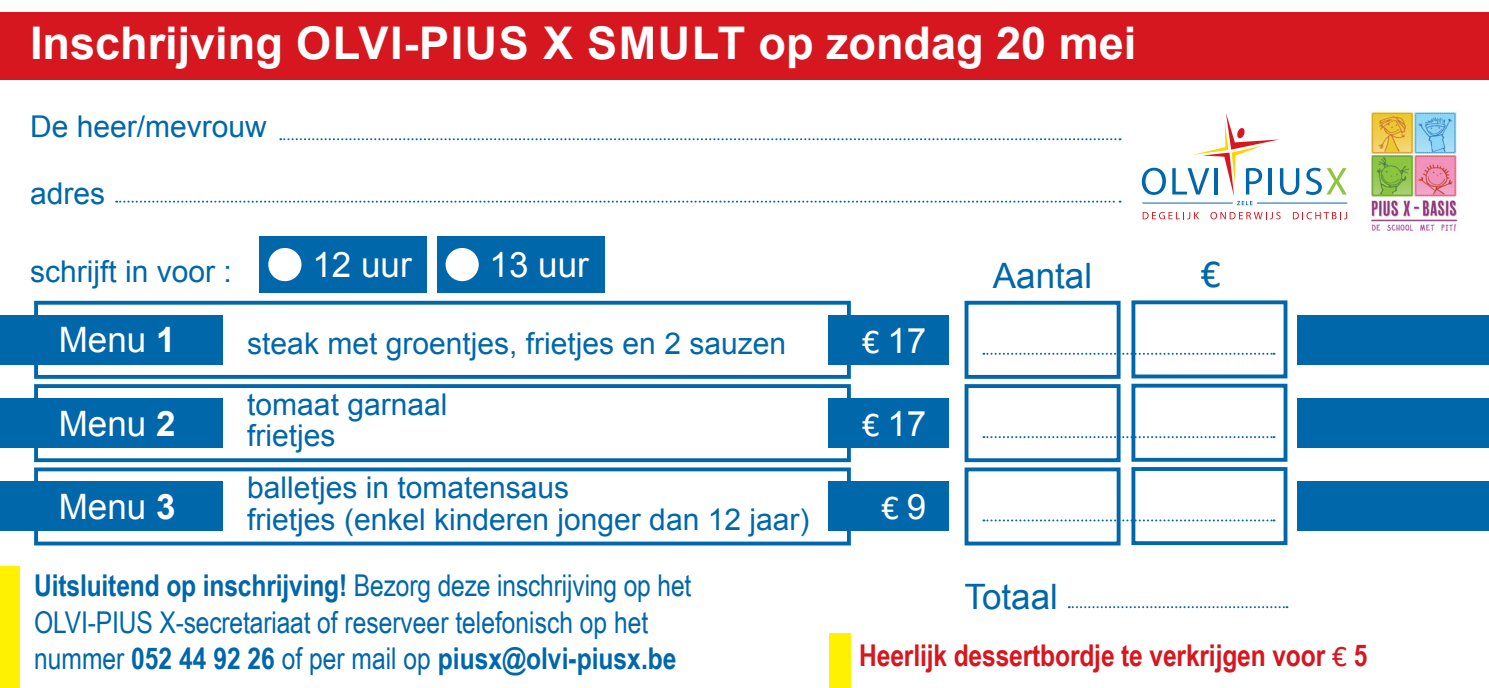
<style>
.page{position:relative;width:1489px;height:688px;background:#fff}
.page>*{position:absolute;margin:0;border:0;box-sizing:border-box;transform-origin:0 0}
.t1{font:700 45px "Arial";color:#fff}
.t2{font:40px "Calibri";color:#0067aa}
.t3{font:35px "Arial";color:#fff}
.t4{font:35px "Arial";color:#0067aa}
.t5{font:35px "Calibri";color:#fff}
.t6{font:30px "Arial";color:#0067aa}
.t7{font:30px "Arial Narrow";letter-spacing:-.005em;color:#0067aa}
.t8{font:700 30px "Arial Narrow";color:#0067aa}
.t9{font:700 30px "Arial Narrow";letter-spacing:-.005em;color:#d7171f}
.s1{font-weight:700}
.s2{font-family:"Calibri"}
.s3{font-family:"Arial"}
.s4{font-weight:400}
.s5{font-family:"Calibri";font-weight:400}
</style>
<div class="page">
<div style="left:34px;top:301px;width:816px;height:77px;border:4px solid #0067aa"></div>
<div style="left:34px;top:384px;width:816px;height:78px;border:4px solid #0067aa"></div>
<div style="left:34px;top:467px;width:816px;height:78px;border:4px solid #0067aa"></div>
<div style="left:964px;top:301px;width:156px;height:77px;border:4px solid #0067aa"></div>
<div style="left:964px;top:384px;width:156px;height:78px;border:4px solid #0067aa"></div>
<div style="left:964px;top:467px;width:156px;height:78px;border:4px solid #0067aa"></div>
<div style="left:1131px;top:300px;width:156px;height:78px;border:4px solid #0067aa"></div>
<div style="left:1131px;top:383px;width:156px;height:78px;border:4px solid #0067aa"></div>
<div style="left:1131px;top:467px;width:156px;height:78px;border:4px solid #0067aa"></div>
<div style="left:0;top:315px;width:222px;height:49px;background:#0067aa"></div>
<div style="left:0;top:398px;width:222px;height:50px;background:#0067aa"></div>
<div style="left:0;top:481px;width:222px;height:50px;background:#0067aa"></div>
<div style="left:0;top:566px;width:20px;height:121px;background:#fff101"></div>
<div style="left:1297px;top:315px;width:191px;height:49px;background:#0067aa"></div>
<div style="left:1297px;top:398px;width:191px;height:50px;background:#0067aa"></div>
<div style="left:1297px;top:481px;width:191px;height:50px;background:#0067aa"></div>
<div style="left:827px;top:315px;width:121px;height:49px;background:#0067aa"></div>
<div style="left:827px;top:398px;width:121px;height:50px;background:#0067aa"></div>
<div style="left:827px;top:481px;width:121px;height:50px;background:#0067aa"></div>
<div style="left:259px;top:236px;width:168px;height:57px;background:#0067aa"></div>
<div style="left:268px;top:248px;width:33px;height:33px;background:#fff;border-radius:50%"></div>
<div style="left:436px;top:236px;width:168px;height:57px;background:#0067aa"></div>
<div style="left:445px;top:248px;width:34px;height:33px;background:#fff;border-radius:50%"></div>
<svg style="left:280px;top:138px;width:840px;height:2px"></svg>
<div style="left:0;top:13px;width:1488px;height:66px;background:#d7171f"></div>
<svg style="left:116px;top:200px;width:1004px;height:2px"></svg>
<svg style="left:983px;top:353px;width:291px;height:1px"></svg>
<svg style="left:983px;top:436px;width:291px;height:2px"></svg>
<svg style="left:983px;top:519px;width:291px;height:2px"></svg>
<svg style="left:1068px;top:606px;width:219px;height:2px"></svg>
<div style="left:829px;top:633px;width:21px;height:54px;background:#fff101"></div>
<img style="left:1371px;top:112px;width:87px;height:120px">
<svg style="left:1141px;top:168px;width:24px;height:27px"></svg>
<svg style="left:1306px;top:168px;width:40px;height:27px"></svg>
<svg style="left:1142px;top:212px;width:56px;height:7px"></svg>
<svg style="left:1211px;top:212px;width:69px;height:7px"></svg>
<svg style="left:1292px;top:212px;width:54px;height:7px"></svg>
<svg style="left:1172px;top:113px;width:127px;height:92px"></svg>
<hr style="left:1256px;top:202px;width:91px;height:1px;background:#0067aa">
<hr style="left:1142px;top:202px;width:90px;height:1px;background:#0067aa">
<p class="t1" style="left:30px;top:12px;width:1107px">Inschrijving OLVI-PIUS X SMULT op zondag 20 mei</p>
<p class="t6" style="left:30px;top:105px;width:238px">De heer/mevrouw</p>
<p class="t6" style="left:30px;top:173px;width:77px">adres</p>
<p class="t6" style="left:30px;top:250px;width:203px">schrijft in voor :</p>
<p class="t3" style="left:59px;top:315px;width:118px">Menu <span class="s1">1</span></p>
<p class="t3" style="left:59px;top:399px;width:118px">Menu <span class="s1">2</span></p>
<p class="t3" style="left:59px;top:482px;width:118px">Menu <span class="s1">3</span></p>
<p class="t3" style="left:312px;top:241px;width:101px">12 uur</p>
<p class="t3" style="left:489px;top:241px;width:101px">13 uur</p>
<p class="t4" style="left:992px;top:252px;width:101px">Aantal</p>
<p class="t2" style="left:1200px;top:246px;width:22px">€</p>
<p class="t6" style="left:247px;top:323px;width:540px">steak met groentjes, frietjes en 2 sauzen</p>
<p class="t6" style="left:247px;top:384px;width:202px">tomaat garnaal</p>
<p class="t6" style="left:247px;top:415px;width:90px">frietjes</p>
<p class="t6" style="left:247px;top:467px;width:323px">balletjes in tomatensaus</p>
<p class="t6" style="left:247px;top:498px;width:563px">frietjes (enkel kinderen jonger dan 12 jaar)</p>
<p class="t3" style="left:861px;top:316px;width:66px"><span class="s2">€</span> 17</p>
<p class="t3" style="left:861px;top:399px;width:66px"><span class="s2">€</span> 17</p>
<p class="t5" style="left:881px;top:483px;width:47px">€ <span class="s3">9</span></p>
<p class="t7" style="left:34px;top:563px;width:658px"><span class="s1">Uitsluitend op inschrijving!</span> Bezorg deze inschrijving op het</p>
<p class="t7" style="left:34px;top:599px;width:615px">OLVI-PIUS X-secretariaat of reserveer telefonisch op het</p>
<p class="t8" style="left:34px;top:635px;width:644px"><span class="s4">nummer</span> 052 44 92 26 <span class="s4">of per mail op</span> piusx@olvi-piusx.be</p>
<p class="t9" style="left:859px;top:632px;width:509px">Heerlijk dessertbordje te verkrijgen voor <span class="s5">€</span> 5</p>
<p class="t4" style="left:964px;top:572px;width:95px">Totaal</p>
</div>
